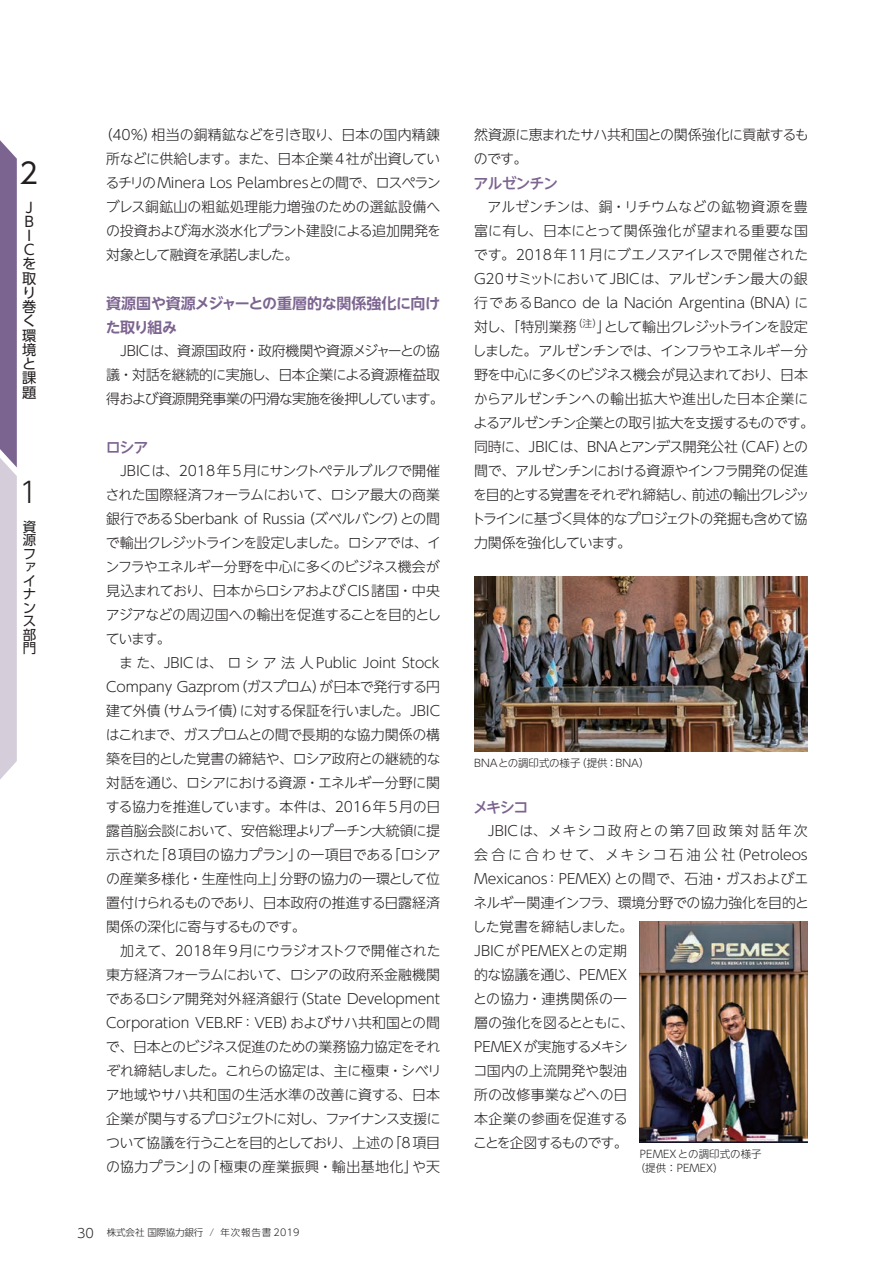
<style>
.page{position:relative;width:893px;height:1263px;background:#fff}
.page>*{position:absolute;margin:0;border:0;box-sizing:border-box;transform-origin:0 0}
.t1{font:28.5px "UD Shin Go Pro";color:#231f20}
.t2{font:300 28.5px "UD Shin Go Pro";color:#231f20}
.COPY{font:700 15px/24px "UD Shin Go NT Pr 6 N De";letter-spacing:-.025em;color:#7c6490}
.t3{font:500 15px "UD Shin Go NT Pr 6 N";letter-spacing:-.08em;color:#7c6490}
.t4{font:14.25px/14.2px "UD Shin Go Pro";color:#231f20}
.BODY{font:300 13.95px/24px "UD Shin Go NT Pr 6 N";letter-spacing:-.02em;color:#231f20;text-align:justify}
.BODY-2{font:300 13.95px/24px "UD Shin Go NT Pr 6 N";letter-spacing:-.04em;color:#231f20}
.t5{font:13.5px/13.5px "UD Shin Go Pro";color:#231f20;text-align:justify}
.写真_キャプション{font:300 10.5px/14.2px "UD Shin Go NT Pr 6 N";color:#231f20}
.t6{font:300 9.6px "UD Shin Go Pro";letter-spacing:-.015em;color:#231f20}
.s1{font-size:12px}
.s2{font-size:12.75px}
.s3{color:#57585a}
</style>
<div class="page">
<img style="left:474px;top:577px;width:334px;height:175px">
<img style="left:640px;top:921px;width:168px;height:221px">
<svg style="left:0;top:140px;width:17px;height:639px;background:#ac9db8"></svg>
<h1 class="t1" style="left:19px;top:150px;width:20px">2</h1>
<p class="t4" style="left:22px;top:200px;width:15px">Ｊ<br>Ｂ<br>Ｉ<br>Ｃを取り巻く環境と課題</p>
<h1 class="t2" style="left:19px;top:470px;width:20px">1</h1>
<p class="t5" style="left:23px;top:519px;width:15px">資源ファイナンス部門</p>
<p class="BODY" style="left:106px;top:122px;width:337px;text-indent:-7px">（40％）相当の銅精鉱などを引き取り、日本の国内精錬所などに供給します。また、日本企業4社が出資しているチリのMinera Los Pelambresとの間で、ロスペランブレス銅鉱山の粗鉱処理能力増強のための選鉱設備への投資および海水淡水化プラント建設による追加開発を対象として融資を承諾しました。</p>
<p class="COPY" style="left:106px;top:291px;width:336px">資源国や資源メジャーとの重層的な関係強化に向けた取り組み</p>
<p class="BODY" style="left:106px;top:338px;width:339px;text-align:left;text-indent:14px">JBICは、資源国政府・政府機関や資源メジャーとの協議・対話を継続的に実施し、日本企業による資源権益取得および資源開発事業の円滑な実施を後押ししています。</p>
<p class="t3" style="left:106px;top:435px;width:44px">ロシア</p>
<p class="BODY" style="left:105px;top:458px;width:337px;text-indent:15px">JBICは、2018年5月にサンクトペテルブルクで開催された国際経済フォーラムにおいて、ロシア最大の商業銀行であるSberbank of Russia（ズベルバンク）との間で輸出クレジットラインを設定しました。ロシアでは、インフラやエネルギー分野を中心に多くのビジネス機会が見込まれており、日本からロシアおよびCIS 諸国・中央アジアなどの周辺国への輸出を促進することを目的としています。</p>
<p class="BODY" style="left:106px;top:650px;width:336px;text-indent:13px">また、JBICは、ロシア法人 Public Joint Stock Company Gazprom（ガスプロム）が日本で発行する円建て外債（サムライ債）に対する保証を行いました。JBICはこれまで、ガスプロムとの間で長期的な協力関係の構築を目的とした覚書の締結や、ロシア政府との継続的な対話を通じ、ロシアにおける資源・エネルギー分野に関する協力を推進しています。本件は、2016年5月の日露首脳会談において、安倍総理よりプーチン大統領に提示された「8項目の協力プラン」の一項目である「ロシアの産業多様化・生産性向上」分野の協力の一環として位置付けられるものであり、日本政府の推進する日露経済関係の深化に寄与するものです。</p>
<p class="BODY" style="left:106px;top:938px;width:337px;text-indent:14px">加えて、2018年9月にウラジオストクで開催された東方経済フォーラムにおいて、ロシアの政府系金融機関であるロシア開発対外経済銀行（State Development Corporation VEB.RF<span class="s1">：</span>VEB）およびサハ共和国との間で、日本とのビジネス促進のための業務協力協定をそれぞれ締結しました。これらの協定は、主に極東・シベリア地域やサハ共和国の生活水準の改善に資する、日本企業が関与するプロジェクトに対し、ファイナンス支援について協議を行うことを目的としており、上述の「8 項目の協力プラン」の「極東の産業振興・輸出基地化」や天</p>
<p class="t6" style="left:77px;top:1225px;width:224px"><span class="s2">30</span> 株式会社 国際協力銀行 <span class="s3">/</span> 年次報告書 2019</p>
<p class="BODY-2" style="left:474px;top:122px;width:336px">然資源に恵まれたサハ共和国との関係強化に貢献するものです。</p>
<p class="t3" style="left:474px;top:171px;width:86px">アルゼンチン</p>
<p class="BODY" style="left:472px;top:194px;width:344px;text-align:left;text-indent:16px">アルゼンチンは、銅・リチウムなどの鉱物資源を豊富に有し、日本にとって関係強化が望まれる重要な国です。2018年11月にブエノスアイレスで開催された<br>G20サミットにおいてJBICは、アルゼンチン最大の銀行であるBanco de la Nación Argentina（BNA）に対し、「特別業務<sup>（注）</sup>」として輸出クレジットラインを設定しました。アルゼンチンでは、インフラやエネルギー分野を中心に多くのビジネス機会が見込まれており、日本からアルゼンチンへの輸出拡大や進出した日本企業によるアルゼンチン企業との取引拡大を支援するものです。同時に、JBICは、BNAとアンデス開発公社（CAF）との間で、アルゼンチンにおける資源やインフラ開発の促進を目的とする覚書をそれぞれ締結し、前述の輸出クレジットラインに基づく具体的なプロジェクトの発掘も含めて協力関係を強化しています。</p>
<p class="写真_キャプション" style="left:474px;top:756px;width:177px">BNAとの調印式の様子（提供：BNA）</p>
<p class="t3" style="left:473px;top:795px;width:57px">メキシコ</p>
<p class="BODY" style="left:473px;top:818px;width:338px;text-align:left;text-indent:15px">JBICは、メキシコ政府との第7回政策対話年次会合に合わせて、メキシコ石油公社（Petroleos<br>Mexicanos<span class="s1">：</span>PEMEX）との間で、石油・ガスおよびエネルギー関連インフラ、環境分野での協力強化を目的とした覚書を締結しました。<br>JBICがPEMEXとの定期<br>的な協議を通じ、PEMEX<br>との協力・連携関係の一<br>層の強化を図るとともに、<br>PEMEXが実施するメキシ<br>コ国内の上流開発や製油<br>所の改修事業などへの日<br>本企業の参画を促進する<br>ことを企図するものです。</p>
<p class="写真_キャプション" style="left:635px;top:1146px;width:129px;text-indent:5px">PEMEXとの調印式の様子（提供：PEMEX）</p>
</div>
